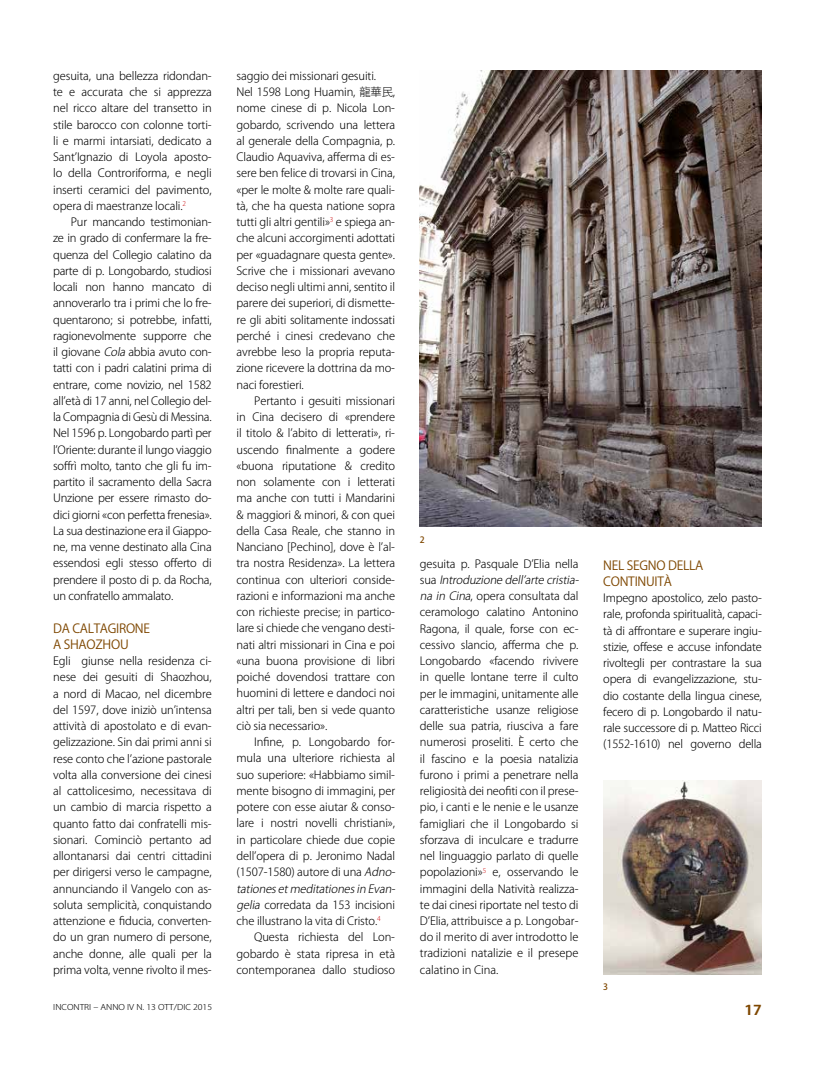
<style>
.page{position:relative;width:815px;height:1081px;background:#fff}
.page>*{position:absolute;margin:0;border:0;box-sizing:border-box;transform-origin:0 0}
.t1{font:700 13.5px "Koz Go Pro";color:#7e4700;scale:1.11 1}
.t2{font:12.5px/16.2px "Koz Go Pro";letter-spacing:-.02em;color:#7e4700}
.t3{font:300 11.25px/16.2px "Koz Go Pro";letter-spacing:-.01em;color:#000;text-align:justify}
.t4{font:500 8.75px "Koz Go Pro";color:#7e4700}
.t5{font:300 7.88px "Koz Go Pro";color:#000;scale:1.11 1}
.s1{font-style:italic}
</style>
<div class="page">
<img style="left:603px;top:781px;width:159px;height:193px">
<img style="left:420px;top:71px;width:342px;height:456px">
<p class="t3" style="left:53px;top:68px;width:160px">gesuita, una bellezza ridondan&shy;te e accurata che si apprezza nel ricco altare del transetto in stile barocco con colonne torti&shy;li e marmi intarsiati, dedicato a Sant’Ignazio di Loyola aposto&shy;lo della Controriforma, e negli inserti ceramici del pavimento, opera di maestranze locali.<sup>2</sup></p>
<p class="t3" style="left:53px;top:214px;width:160px;text-indent:18px">Pur mancando testimonian&shy;ze in grado di confermare la fre&shy;quenza del Collegio calatino da parte di p. Longobardo, studiosi locali non hanno mancato di annoverarlo tra i primi che lo fre&shy;quentarono; si potrebbe, infatti, ragionevolmente supporre che il giovane <span class="s1">Cola</span> abbia avuto con&shy;tatti con i padri calatini prima di entrare, come novizio, nel 1582 all’età di 17 anni, nel Collegio del&shy;la Compagnia di Gesù di Messina.<br>Nel 1596 p. Longobardo partì per l’Oriente: durante il lungo viaggio soffrì molto, tanto che gli fu im&shy;partito il sacramento della Sacra Unzione per essere rimasto do&shy;dici giorni «con perfetta frenesia».<br>La sua destinazione era il Giappo&shy;ne, ma venne destinato alla Cina essendosi egli stesso offerto di prendere il posto di p. da Rocha, un confratello ammalato.</p>
<p class="t2" style="left:53px;top:620px;width:98px">DA CALTAGIRONE<br>A SHAOZHOU</p>
<p class="t3" style="left:53px;top:653px;width:160px">Egli giunse nella residenza ci&shy;nese dei gesuiti di Shaozhou, a nord di Macao, nel dicembre del 1597, dove iniziò un’intensa attività di apostolato e di evan&shy;gelizzazione. Sin dai primi anni si rese conto che l’azione pastorale volta alla conversione dei cinesi al cattolicesimo, necessitava di un cambio di marcia rispetto a quanto fatto dai confratelli mis&shy;sionari. Cominciò pertanto ad allontanarsi dai centri cittadini per dirigersi verso le campagne, annunciando il Vangelo con as&shy;soluta semplicità, conquistando attenzione e fiducia, converten&shy;do un gran numero di persone, anche donne, alle quali per la prima volta, venne rivolto il mes-</p>
<p class="t5" style="left:53px;top:1001px;width:145px">INCONTRI – ANNO IV N. 13 OTT/DIC 2015</p>
<p class="t3" style="left:237px;top:68px;width:160px;text-align:left">saggio dei missionari gesuiti.<br>Nel 1598 Long Huamin, 龍華民, nome cinese di p. Nicola Lon&shy;gobardo, scrivendo una lettera al generale della Compagnia, p.<br>Claudio Aquaviva, afferma di es&shy;sere ben felice di trovarsi in Cina, «per le molte &amp; molte rare quali&shy;tà, che ha questa natione sopra tutti gli altri gentili»<sup>3</sup> e spiega an&shy;che alcuni accorgimenti adottati per «guadagnare questa gente».<br>Scrive che i missionari avevano deciso negli ultimi anni, sentito il parere dei superiori, di dismette&shy;re gli abiti solitamente indossati perché i cinesi credevano che avrebbe leso la propria reputa&shy;zione ricevere la dottrina da mo&shy;naci forestieri.</p>
<p class="t3" style="left:237px;top:393px;width:160px;text-indent:18px">Pertanto i gesuiti missionari in Cina decisero di «prendere il titolo &amp; l’abito di letterati», ri&shy;uscendo finalmente a godere «buona riputatione &amp; credito non solamente con i letterati ma anche con tutti i Mandarini &amp; maggiori &amp; minori, &amp; con quei della Casa Reale, che stanno in Nanciano [Pechino], dove è l’al&shy;tra nostra Residenza». La lettera continua con ulteriori conside&shy;razioni e informazioni ma anche con richieste precise; in partico&shy;lare si chiede che vengano desti&shy;nati altri missionari in Cina e poi «una buona provisione di libri poiché dovendosi trattare con huomini di lettere e dandoci noi altri per tali, ben si vede quanto ciò sia necessario».</p>
<p class="t3" style="left:237px;top:734px;width:163px;text-align:left;text-indent:18px">Infine, p. Longobardo for&shy;mula una ulteriore richiesta al suo superiore: «Habbiamo simil&shy;mente bisogno di immagini, per potere con esse aiutar &amp; conso&shy;lare i nostri novelli christiani», in particolare chiede due copie dell’opera di p. Jeronimo Nadal (1507-1580) autore di una <span class="s1">Adno&shy;tationesetmeditationesin Evan&shy;gelia</span> corredata da 153 incisioni che illustrano la vita di Cristo.<sup>4</sup></p>
<p class="t3" style="left:237px;top:929px;width:160px;text-indent:18px">Questa richiesta del Lon&shy;gobardo è stata ripresa in età contemporanea dallo studioso</p>
<p class="t4" style="left:420px;top:534px;width:6px">2</p>
<p class="t3" style="left:420px;top:555px;width:163px;text-align:left">gesuita p. Pasquale D’Elia nella s u a <span class="s1">Introduzione dell’arte cristia&shy;na in Cina</span>, opera consultata dal ceramologo calatino Antonino<br>Ragona, il quale, forse con ec&shy;cessivo slancio, afferma che p.<br>Longobardo «facendo rivivere in quelle lontane terre il culto per le immagini, unitamente alle caratteristiche usanze religiose delle sua patria, riusciva a fare numerosi proseliti. È certo che il fascino e la poesia natalizia furono i primi a penetrare nella religiosità dei neofiti con il prese&shy;pio, i canti e le nenie e le usanze famigliari che il Longobardo si sforzava di inculcare e tradurre nel linguaggio parlato di quelle popolazioni»<sup>5</sup> e, osservando le immagini della Natività realizza&shy;te dai cinesi riportate nel testo di<br>D’Elia, attribuisce a p. Longobar&shy;do il merito di aver introdotto le tradizioni natalizie e il presepe calatino in Cina.</p>
<p class="t2" style="left:603px;top:557px;width:102px">NEL SEGNO DELLA<br>CONTINUITÀ</p>
<p class="t3" style="left:603px;top:590px;width:160px">Impegno apostolico, zelo pasto&shy;rale, profonda spiritualità, capaci&shy;tà di affrontare e superare ingiu&shy;stizie, offese e accuse infondate rivoltegli per contrastare la sua opera di evangelizzazione, stu&shy;dio costante della lingua cinese, fecero di p. Longobardo il natu&shy;rale successore di p. Matteo Ricci (1552-1610) nel governo della</p>
<p class="t4" style="left:603px;top:981px;width:6px">3</p>
<p class="t1" style="left:744px;top:1001px;width:17px">17</p>
</div>
